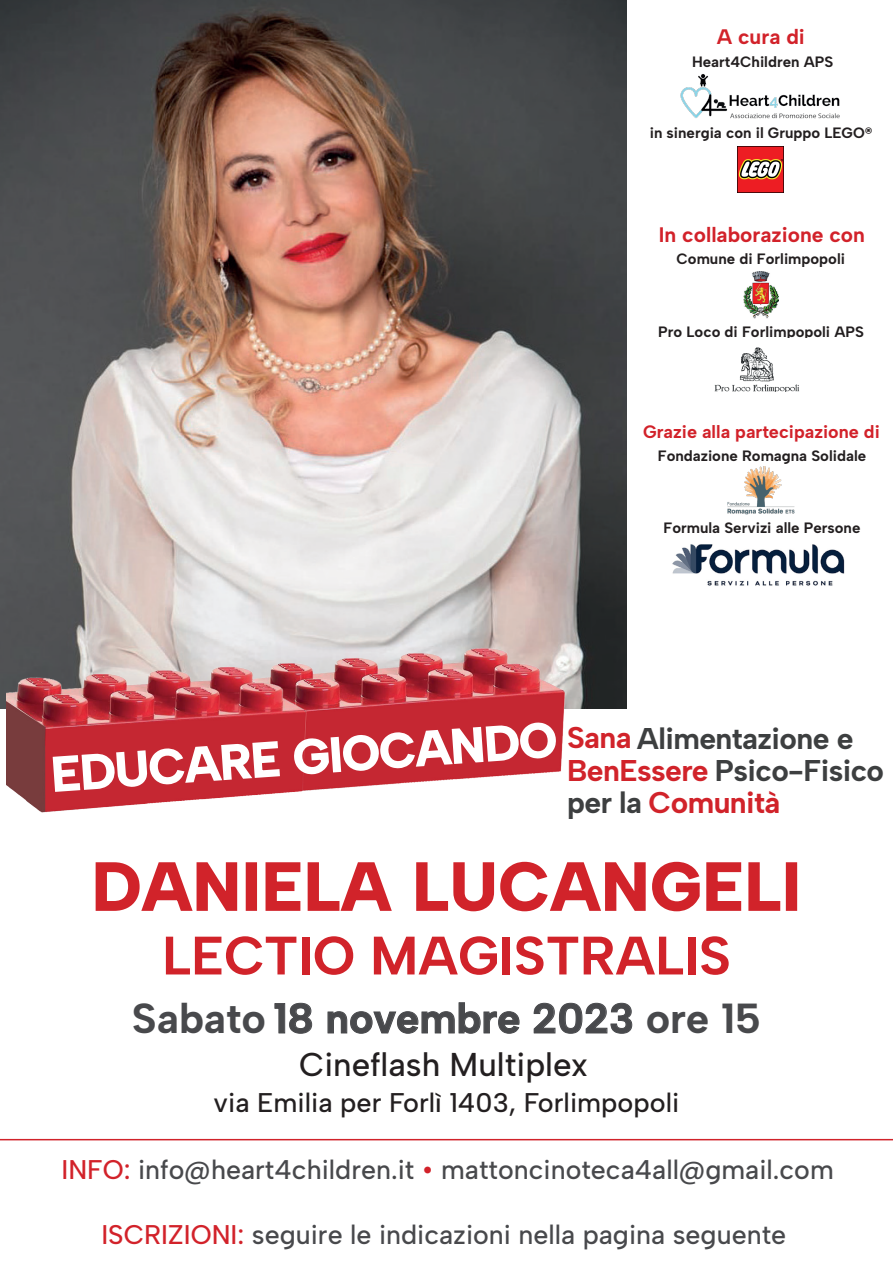
<style>
.page{position:relative;width:893px;height:1263px;background:#fff}
.page>*{position:absolute;margin:0;border:0;box-sizing:border-box;transform-origin:0 0}
.t1{font:700 66px "Albert Sans";letter-spacing:.03em;color:#d1232a}
.t2{font:700 54px "Albert Sans";color:#d1232a}
.t3{font:700 47.85px "Albert Sans";color:#fff}
.t4{font:700 42px "Albert Sans";color:#48494c}
.t5{font:500 33px "Albert Sans";color:#231f20}
.t6{font:700 30px/32px "Albert Sans";letter-spacing:-.02em;color:#3d3f40}
.t7{font:500 27px "Albert Sans";color:#48494c}
.t8{font:500 27px "Albert Sans";color:#231f20}
.t9{font:700 21px "Albert Sans";color:#d2222a}
.t10{font:700 18px "Albert Sans";color:#d2222a}
.t11{font:700 15px "Albert Sans";color:#231f20}
.s1{color:#d1232a}
.s2{color:#d2222a}
</style>
<div class="page">
<img style="left:743px;top:272px;width:36px;height:47px">
<img style="left:0;top:0;width:626px;height:708px">
<svg style="left:95px;top:862px;width:143px;height:49px"></svg>
<div style="left:246px;top:862px;width:11px;height:49px;border:2px solid #d1232a"></div>
<svg style="left:265px;top:862px;width:127px;height:49px"></svg>
<svg style="left:416px;top:861px;width:365px;height:51px"></svg>
<div style="left:786px;top:862px;width:11px;height:49px;border:2px solid #d1232a"></div>
<svg style="left:274px;top:1002px;width:38px;height:32px"></svg>
<svg style="left:327px;top:1002px;width:193px;height:32px"></svg>
<svg style="left:533px;top:1002px;width:99px;height:32px"></svg>
<img style="left:6px;top:624px;width:566px;height:189px">
<svg style="left:52px;top:740px;width:229px;height:53px;background:#cf4d56"></svg>
<svg style="left:293px;top:721px;width:264px;height:54px;background:#ce4b55"></svg>
<hr style="left:0;top:1139px;width:893px;height:1px;background:#d1232a">
<img style="left:672px;top:544px;width:173px;height:42px">
<img style="left:737px;top:146px;width:47px;height:47px">
<img style="left:680px;top:74px;width:160px;height:45px">
<img style="left:714px;top:347px;width:85px;height:45px">
<img style="left:727px;top:467px;width:68px;height:48px">
<h3 class="t9" style="left:717px;top:24px;width:90px">A cura di</h3>
<p class="t11" style="left:692px;top:53px;width:143px">Heart4Children APS</p>
<p class="t11" style="left:650px;top:124px;width:224px">in sinergia con il Gruppo LEGO®</p>
<h3 class="t9" style="left:659px;top:222px;width:208px">In collaborazione con</h3>
<p class="t11" style="left:677px;top:250px;width:170px">Comune di Forlimpopoli</p>
<p class="t11" style="left:658px;top:322px;width:207px">Pro Loco di Forlimpopoli APS</p>
<p class="t10" style="left:643px;top:421px;width:238px">Grazie alla partecipazione di</p>
<p class="t11" style="left:658px;top:446px;width:210px">Fondazione Romagna Solidale</p>
<p class="t11" style="left:663px;top:519px;width:198px">Formula Servizi alle Persone</p>
<h3 class="t3" style="left:50px;top:746px;width:508px;rotate:-4deg">EDUCARE GIOCANDO</h3>
<h3 class="t6" style="left:567px;top:722px;width:319px"><span class="s1">Sana</span> Alimentazione e<br><span class="s1">BenEssere</span> Psico-Fisico per la <span class="s1">Comunità</span></h3>
<h1 class="t1" style="left:92px;top:847px;width:710px">DANIELA LUCANGELI</h1>
<h2 class="t2" style="left:162px;top:923px;width:570px">LECTIO MAGISTRALIS</h2>
<h3 class="t4" style="left:132px;top:993px;width:631px">Sabato 18 novembre 2023 ore 15</h3>
<h3 class="t5" style="left:299px;top:1045px;width:290px">Cineflash Multiplex</h3>
<h3 class="t8" style="left:214px;top:1087px;width:467px">via Emilia per Forlì 1403, Forlimpopoli</h3>
<h3 class="t7" style="left:61px;top:1153px;width:774px"><span class="s2">INFO:</span> info@heart4children.it <span class="s2">•</span> mattoncinoteca4all@gmail.com</h3>
<h3 class="t7" style="left:101px;top:1218px;width:686px"><span class="s2">ISCRIZIONI:</span> seguire le indicazioni nella pagina seguente</h3>
</div>
